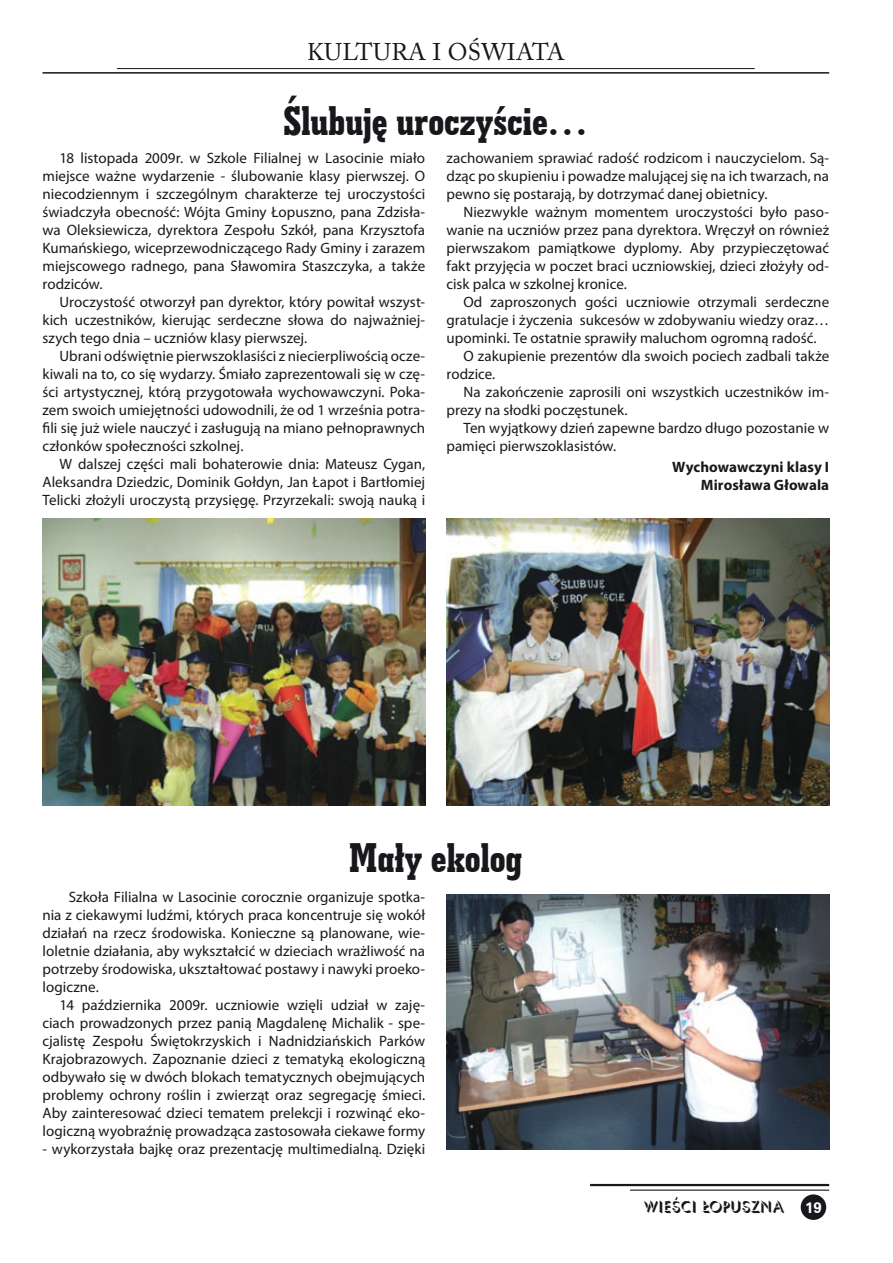
<style>
.page{position:relative;width:893px;height:1263px;background:#fff}
.page>*{position:absolute;margin:0;border:0;box-sizing:border-box;transform-origin:0 0}
.t1{font:42px "Geom Slab 703 BT Pl Cd Xtra Bd";color:#1a171c}
.t2{font:24px "Adobe Caslon Pro";letter-spacing:.015em;color:#1a171c}
.t3{font:16.5px "Umbrella";color:#1a171c}
.t4{font:15px/18px "Myriad Pro";color:#1a171c;text-align:justify}
.t5{font:700 15px/18px "Myriad Pro";letter-spacing:.01em;color:#1a171c;text-align:right}
.t6{font:700 15px "Zurich L2";color:#fff}
</style>
<div class="page">
<div style="left:801px;top:1194px;width:25px;height:26px;background:#1a171c;border-radius:50%"></div>
<hr style="left:590px;top:1184px;width:239px;height:2px;background:#1a171c">
<hr style="left:630px;top:1189px;width:199px;height:2px;background:#1a171c">
<hr style="left:43px;top:72px;width:786px;height:2px;background:#1a171c">
<hr style="left:117px;top:68px;width:638px;height:1px;background:#1a171c">
<img style="left:43px;top:519px;width:382px;height:287px">
<img style="left:447px;top:519px;width:382px;height:287px">
<img style="left:446px;top:894px;width:383px;height:255px">
<h2 class="t2" style="left:307px;top:38px;width:259px">KU LTURA I OŚWIATA</h2>
<h1 class="t1" style="left:283px;top:94px;width:306px">Ślubuję uroczyście…</h1>
<p class="t4" style="left:446px;top:149px;width:384px">zachowaniem sprawiać radość rodzicom i nauczycielom. Są&shy;dząc po skupieniu i powadze malującej się na ich twarzach, na pewno się postarają, by dotrzymać danej obietnicy.</p>
<p class="t4" style="left:446px;top:203px;width:384px;text-indent:17px">Niezwykle ważnym momentem uroczystości było paso&shy;wanie na uczniów przez pana dyrektora. Wręczył on również pierwszakom pamiątkowe dyplomy. Aby przypieczętować fakt przyjęcia w poczet braci uczniowskiej, dzieci złożyły od&shy;cisk palca w szkolnej kronice.</p>
<p class="t4" style="left:463px;top:293px;width:367px">Od zaproszonych gości uczniowie otrzymali serdeczne</p>
<p class="t4" style="left:446px;top:311px;width:384px">gratulacje i życzenia sukcesów w zdobywaniu wiedzy oraz…</p>
<p class="t4" style="left:446px;top:329px;width:372px">upominki. Te ostatnie sprawiły maluchom ogromną radość.</p>
<p class="t4" style="left:463px;top:347px;width:367px">O zakupienie prezentów dla swoich pociech zadbali także</p>
<p class="t4" style="left:446px;top:365px;width:50px">rodzice.</p>
<p class="t4" style="left:463px;top:383px;width:367px">Na zakończenie zaprosili oni wszystkich uczestników im-</p>
<p class="t4" style="left:446px;top:401px;width:183px">prezy na słodki poczęstunek.</p>
<p class="t4" style="left:463px;top:419px;width:367px">Ten wyjątkowy dzień zapewne bardzo długo pozostanie w</p>
<p class="t4" style="left:446px;top:437px;width:171px">pamięci pierwszoklasistów.</p>
<p class="t5" style="left:672px;top:457px;width:158px">Wychowawczyni klasy I<br>Mirosława Głowala</p>
<p class="t4" style="left:43px;top:149px;width:384px;text-indent:17px">18 listopada 2009r. w Szkole Filialnej w Lasocinie miało miejsce ważne wydarzenie - ślubowanie klasy pierwszej. O niecodziennym i szczególnym charakterze tej uroczystości świadczyła obecność: Wójta Gminy Łopuszno, pana Zdzisła&shy;wa Oleksiewicza, dyrektora Zespołu Szkół, pana Krzysztofa Kumańskiego, wiceprzewodniczącego Rady Gminy i zarazem miejscowego radnego, pana Sławomira Staszczyka, a także rodziców.</p>
<p class="t4" style="left:43px;top:293px;width:384px;text-indent:17px">Uroczystość otworzył pan dyrektor, który powitał wszyst&shy;kich uczestników, kierując serdeczne słowa do najważniej&shy;szych tego dnia – uczniów klasy pierwszej.</p>
<p class="t4" style="left:43px;top:347px;width:384px;text-indent:17px">Ubrani odświętnie pierwszoklasiści z niecierpliwością ocze&shy;kiwali na to, co się wydarzy. Śmiało zaprezentowali się w czę&shy;ści artystycznej, którą przygotowała wychowawczyni. Poka&shy;zem swoich umiejętności udowodnili, że od 1 września potra&shy;fili się już wiele nauczyć i zasługują na miano pełnoprawnych członków społeczności szkolnej.</p>
<p class="t4" style="left:43px;top:455px;width:384px;text-indent:17px">W dalszej części mali bohaterowie dnia: Mateusz Cygan, Aleksandra Dziedzic, Dominik Gołdyn, Jan Łapot i Bartłomiej Telicki złożyli uroczystą przysięgę. Przyrzekali: swoją nauką i</p>
<h1 class="t1" style="left:349px;top:831px;width:175px">Mały ekolog</h1>
<p class="t4" style="left:43px;top:888px;width:384px;text-indent:26px">Szkoła Filialna w Lasocinie corocznie organizuje spotka&shy;nia z ciekawymi ludźmi, których praca koncentruje się wokół działań na rzecz środowiska. Konieczne są planowane, wie&shy;loletnie działania, aby wykształcić w dzieciach wrażliwość na potrzeby środowiska, ukształtować postawy i nawyki proeko&shy;logiczne.</p>
<p class="t4" style="left:43px;top:996px;width:384px;text-indent:17px">14 października 2009r. uczniowie wzięli udział w zaję&shy;ciach prowadzonych przez panią Magdalenę Michalik - spe&shy;cjalistę Zespołu Świętokrzyskich i Nadnidziańskich Parków Krajobrazowych. Zapoznanie dzieci z tematyką ekologiczną odbywało się w dwóch blokach tematycznych obejmujących problemy ochrony roślin i zwierząt oraz segregację śmieci.<br>Aby zainteresować dzieci tematem prelekcji i rozwinąć eko&shy;logiczną wyobraźnię prowadząca zastosowała ciekawe formy</p>
<p class="t4" style="left:43px;top:1140px;width:384px">- wykorzystała bajkę oraz prezentację multimedialną. Dzięki</p>
<p class="t3" style="left:644px;top:1196px;width:141px">WIEŚCI ŁOPUSZNA</p>
<p class="t6" style="left:805px;top:1197px;width:18px">19</p>
</div>
